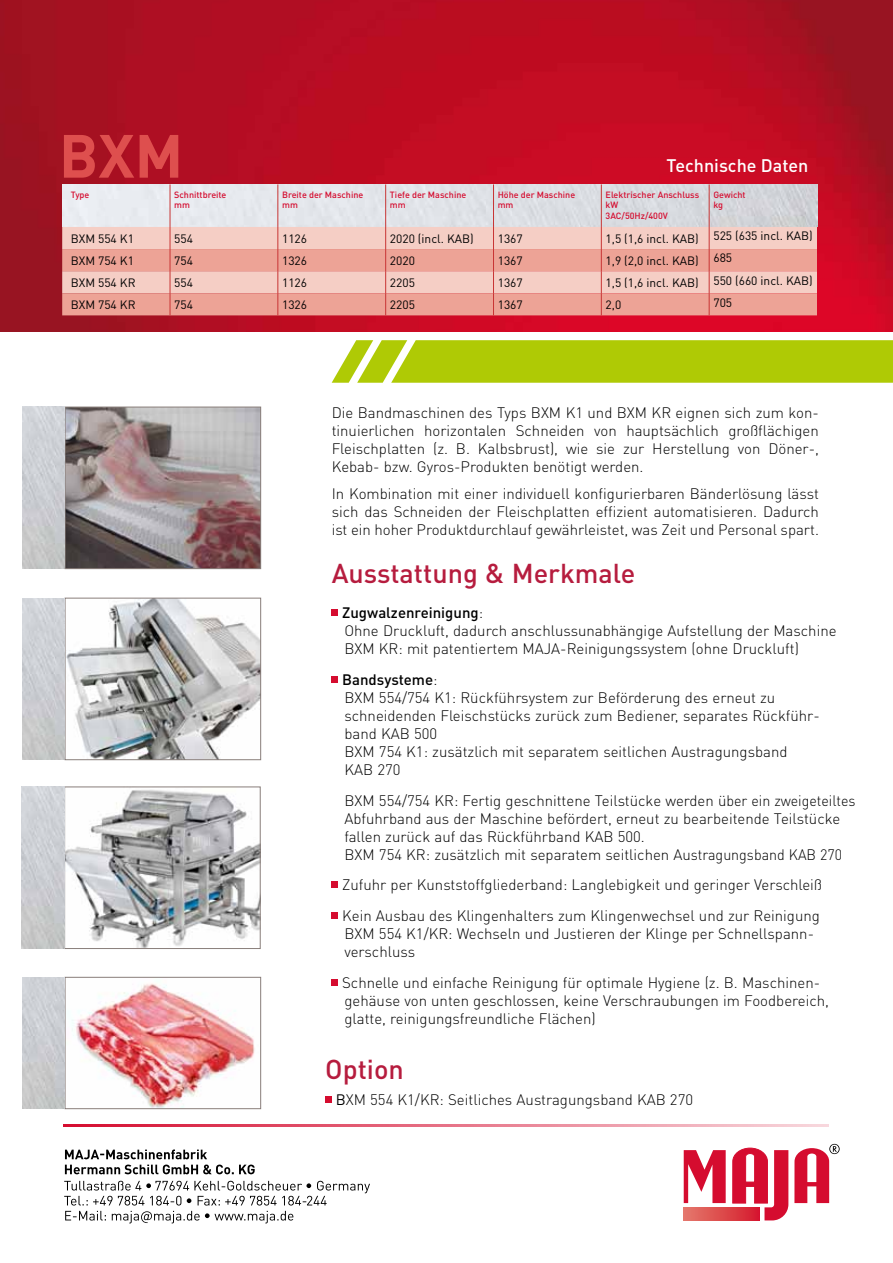
<style>
.page{position:relative;width:893px;height:1263px;background:#fff}
.page>*{position:absolute;margin:0;border:0;box-sizing:border-box;transform-origin:0 0}
.t1{font:700 60px "DIN Pro";color:#de4f4e}
.t2{font:500 27px "DIN Pro";color:#b61c3e}
.t3{font:500 18px "DIN Pro";color:#fff}
.t4{font:300 15px/18px "DIN Pro";color:#000}
.t5{font:12px "DIN Pro";color:#000}
.t6{font:500 9px/10.8px "DIN Pro";color:#d50c2f}
.s1{font-weight:500}
.s2{font-weight:400}
</style>
<div class="page">
<img style="left:0;top:0;width:893px;height:332px">
<hr style="left:64px;top:1125px;width:765px;height:2px;background:#d50c2f">
<svg style="left:332px;top:340px;width:561px;height:43px"></svg>
<svg style="left:684px;top:1150px;width:42px;height:53px"></svg>
<svg style="left:732px;top:1147px;width:56px;height:73px"></svg>
<svg style="left:794px;top:1144px;width:46px;height:59px"></svg>
<svg style="left:684px;top:1207px;width:76px;height:13px"></svg>
<svg style="left:65px;top:1211px;width:228px;height:12px"></svg>
<svg style="left:64px;top:1181px;width:306px;height:24px"></svg>
<svg style="left:65px;top:1149px;width:190px;height:25px"></svg>
<img style="left:22px;top:407px;width:237px;height:162px">
<div style="left:65px;top:407px;width:196px;height:162px;border:1px solid #897e7a"></div>
<img style="left:22px;top:598px;width:237px;height:162px">
<div style="left:65px;top:598px;width:196px;height:162px;border:1px solid #897e7a"></div>
<img style="left:62px;top:184px;width:755px;height:43px">
<img style="left:22px;top:977px;width:233px;height:132px">
<div style="left:65px;top:977px;width:196px;height:132px;border:1px solid #897e7a"></div>
<img style="left:22px;top:787px;width:236px;height:161px">
<div style="left:64px;top:787px;width:196px;height:162px;border:1px solid #897e7a"></div>
<div style="left:62px;top:227px;width:755px;height:22px;background:#f5cec5"></div>
<svg style="left:62px;top:249px;width:755px;height:66px;fill:#eda396"></svg>
<hr style="left:170px;top:184px;width:1px;height:43px;background:#c83535">
<hr style="left:278px;top:184px;width:1px;height:43px;background:#c83535">
<hr style="left:385px;top:184px;width:1px;height:43px;background:#c83535">
<hr style="left:493px;top:184px;width:1px;height:43px;background:#c83535">
<hr style="left:601px;top:184px;width:1px;height:43px;background:#c83535">
<hr style="left:709px;top:184px;width:1px;height:43px;background:#c83535">
<svg style="left:170px;top:227px;width:1px;height:88px"></svg>
<svg style="left:278px;top:227px;width:1px;height:88px"></svg>
<svg style="left:385px;top:227px;width:1px;height:88px"></svg>
<svg style="left:493px;top:227px;width:1px;height:88px"></svg>
<svg style="left:601px;top:227px;width:1px;height:88px"></svg>
<svg style="left:709px;top:227px;width:1px;height:88px"></svg>
<div style="left:332px;top:609px;width:6px;height:7px;background:#d50c2f"></div>
<div style="left:332px;top:676px;width:6px;height:7px;background:#d50c2f"></div>
<svg style="left:332px;top:882px;width:6px;height:6px"></svg>
<div style="left:332px;top:912px;width:6px;height:7px;background:#d50c2f"></div>
<div style="left:332px;top:979px;width:6px;height:7px;background:#d50c2f"></div>
<div style="left:325px;top:1096px;width:7px;height:7px;background:#d50c2f"></div>
<h1 class="t1" style="left:59px;top:115px;width:126px">BXM</h1>
<p class="t3" style="left:666px;top:153px;width:143px">Technische Daten</p>
<p class="t6" style="left:71px;top:189px;width:20px">Type</p>
<p class="t6" style="left:174px;top:189px;width:54px">Schnittbreite mm</p>
<p class="t6" style="left:282px;top:189px;width:83px">Breite der Maschine mm</p>
<p class="t6" style="left:390px;top:189px;width:78px">Tiefe der Maschine mm</p>
<p class="t6" style="left:498px;top:189px;width:79px">Höhe der Maschine mm</p>
<p class="t6" style="left:606px;top:189px;width:95px">Elektrischer Anschluss kW<br>3AC/50Hz/400V</p>
<p class="t6" style="left:713px;top:189px;width:34px">Gewicht kg</p>
<p class="t5" style="left:71px;top:230px;width:65px">BXM 554 K1</p>
<p class="t5" style="left:174px;top:230px;width:20px">554</p>
<p class="t5" style="left:282px;top:230px;width:27px">1126</p>
<p class="t5" style="left:390px;top:230px;width:85px">2020 (incl. KAB)</p>
<p class="t5" style="left:498px;top:230px;width:27px">1367</p>
<p class="t5" style="left:606px;top:229px;width:209px">1,5 (1,6 incl. KAB) 525 (635 incl. KAB)</p>
<p class="t5" style="left:71px;top:252px;width:65px">BXM 754 K1</p>
<p class="t5" style="left:174px;top:252px;width:20px">754</p>
<p class="t5" style="left:282px;top:252px;width:27px">1326</p>
<p class="t5" style="left:390px;top:252px;width:27px">2020</p>
<p class="t5" style="left:498px;top:252px;width:27px">1367</p>
<p class="t5" style="left:606px;top:252px;width:128px">1,9 (2,0 incl. KAB) 685</p>
<p class="t5" style="left:71px;top:274px;width:66px">BXM 554 KR</p>
<p class="t5" style="left:174px;top:274px;width:20px">554</p>
<p class="t5" style="left:282px;top:274px;width:27px">1126</p>
<p class="t5" style="left:390px;top:274px;width:27px">2205</p>
<p class="t5" style="left:498px;top:274px;width:27px">1367</p>
<p class="t5" style="left:606px;top:273px;width:209px">1,5 (1,6 incl. KAB) 550 (660 incl. KAB)</p>
<p class="t5" style="left:71px;top:296px;width:66px">BXM 754 KR</p>
<p class="t5" style="left:174px;top:296px;width:20px">754</p>
<p class="t5" style="left:282px;top:296px;width:27px">1326</p>
<p class="t5" style="left:390px;top:296px;width:27px">2205</p>
<p class="t5" style="left:498px;top:296px;width:27px">1367</p>
<p class="t5" style="left:606px;top:296px;width:17px">2,0</p>
<p class="t5" style="left:713px;top:294px;width:20px">705</p>
<p class="t4" style="left:332px;top:403px;width:489px;text-align:justify">Die Bandmaschinen des Typs BXM K1 und BXM KR eignen sich zum kon&shy;tinuierlichen horizontalen Schneiden von hauptsächlich großflächigen Fleischplatten (z. B. Kalbsbrust), wie sie zur Herstellung von Döner-, Kebab- bzw. Gyros-Produkten benötigt werden.</p>
<p class="t4" style="left:332px;top:484px;width:489px;text-align:justify">In Kombination mit einer individuell konfigurierbaren Bänderlösung lässt sich das Schneiden der Fleischplatten effizient automatisieren. Dadurch ist ein hoher Produktdurchlauf gewährleistet, was Zeit und Personal spart.</p>
<h2 class="t2" style="left:332px;top:555px;width:305px">Ausstattung &amp; Merkmale</h2>
<p class="t4" style="left:342px;top:603px;width:496px"><span class="s1">Zugwalzenreinigung</span>:<br>Ohne Druckluft, dadurch anschlussunabhängige Aufstellung der Maschine<br>BXM KR: mit patentiertem MAJA-Reinigungssystem (ohne Druckluft)</p>
<p class="t4" style="left:342px;top:670px;width:479px"><span class="s1">Bandsysteme</span>:<br>BXM 554/754 K1: Rückführsystem zur Beförderung des erneut zu schneidenden Fleischstücks zurück zum Bediener, separates Rückführ&shy;band KAB 500<br>BXM 754 K1: zusätzlich mit separatem seitlichen Austragungsband<br>KAB 270</p>
<p class="t4" style="left:344px;top:791px;width:513px">BXM 554/754 KR: Fertig geschnittene Teilstücke werden über ein zweigeteiltes Abfuhrband aus der Maschine befördert, erneut zu bearbeitende Teilstücke fallen zurück auf das Rückführband KAB 500.<br>BXM 754 KR: zusätzlich mit separatem seitlichen Austragungsband KAB 270</p>
<p class="t4" style="left:342px;top:869px;width:482px;line-height:30.8px">Zufuhr per Kunststoffgliederband: Langlebigkeit und geringer Verschleiß<br>Kein Ausbau des Klingenhalters zum Klingenwechsel und zur Reinigung</p>
<p class="t4" style="left:344px;top:924px;width:471px">BXM 554 K1/KR: Wechseln und Justieren der Klinge per Schnellspann&shy;verschluss</p>
<p class="t4" style="left:342px;top:973px;width:488px">Schnelle und einfache Reinigung für optimale Hygiene (z. B. Maschinen&shy;gehäuse von unten geschlossen, keine Verschraubungen im Foodbereich, glatte, reinigungsfreundliche Flächen)</p>
<h2 class="t2" style="left:325px;top:1050px;width:80px">Option</h2>
<p class="t4" style="left:336px;top:1090px;width:359px"><span class="s2">B</span>XM 554 K1/KR: Seitliches Austragungsband KAB 270</p>
</div>
